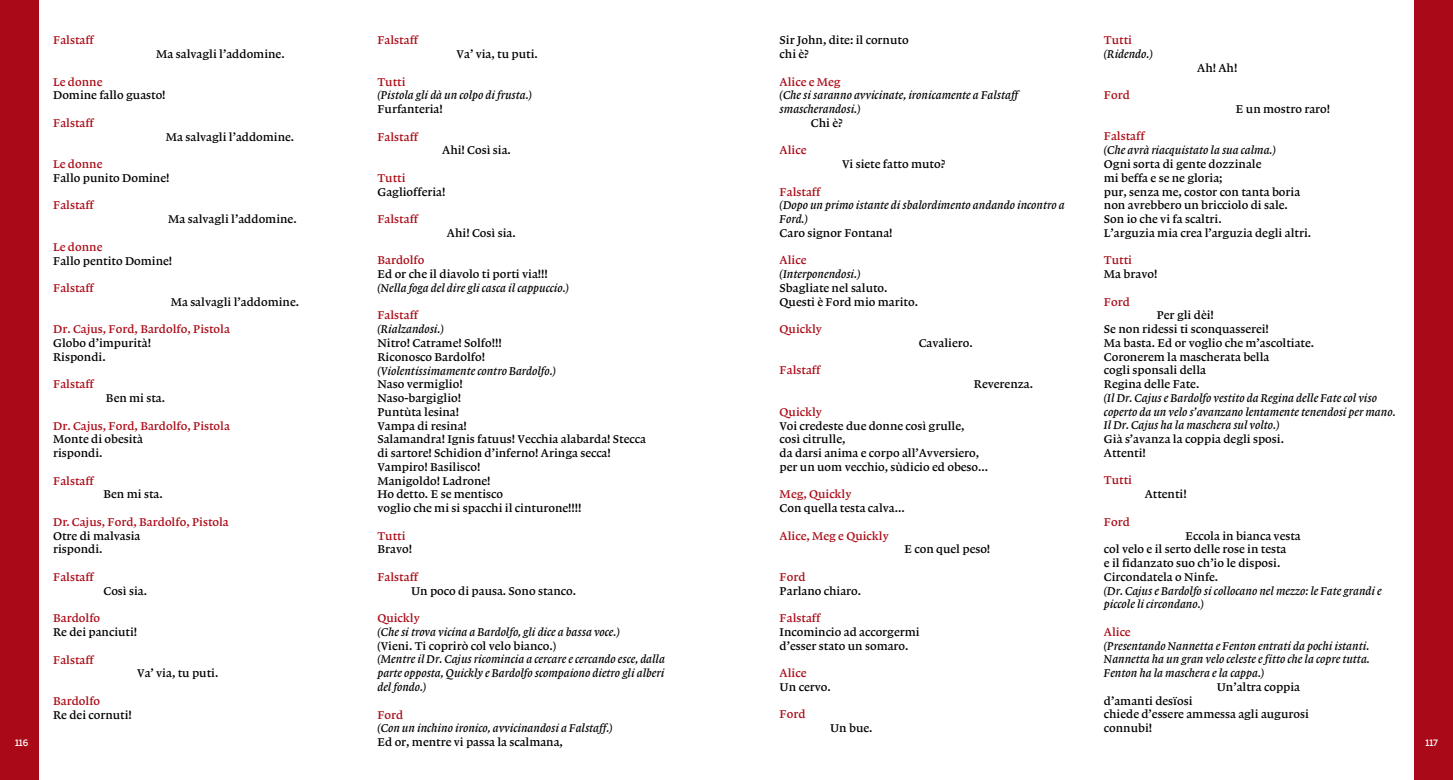
<style>
.page{position:relative;width:1453px;height:780px;background:#fff}
.page>*{position:absolute;margin:0;border:0;box-sizing:border-box;transform-origin:0 0}
.t1{font:11.88px/13.8px "Lexicon No 1 Roman B";color:#000}
.t2{font:11.88px/13.8px "Lexicon No 1 Italic B";color:#000}
.t3{font:11.88px "Lexicon No 1 Roman B";color:#aa0a17}
.t4{font:500 8.75px "Benton Sans";letter-spacing:-.005em;color:#fff}
</style>
<div class="page">
<div style="left:0;top:0;width:39px;height:780px;background:#aa0a17"></div>
<div style="left:1414px;top:0;width:39px;height:780px;background:#aa0a17"></div>
<p class="t3" style="left:1104px;top:34px;width:30px">Tutti</p>
<p class="t2" style="left:1104px;top:47px;width:50px">(Ridendo.)</p>
<p class="t1" style="left:780px;top:33px;width:130px">Sir John, dite: il cornuto chi è?</p>
<p class="t3" style="left:780px;top:75px;width:63px">Alice e Meg</p>
<p class="t2" style="left:780px;top:88px;width:240px">(Che si saranno avvicinate, ironicamente a Falstaff smascherandosi.)</p>
<p class="t1" style="left:811px;top:116px;width:33px">Chi è?</p>
<p class="t3" style="left:780px;top:144px;width:28px">Alice</p>
<p class="t1" style="left:842px;top:157px;width:105px">Vi siete fatto muto?</p>
<p class="t3" style="left:780px;top:185px;width:42px">Falstaff</p>
<p class="t2" style="left:780px;top:198px;width:287px">(Dopo un primo istante di sbalordimento andando incontro a<br>Ford.)</p>
<p class="t1" style="left:780px;top:226px;width:114px">Caro signor Fontana!</p>
<p class="t3" style="left:780px;top:254px;width:28px">Alice</p>
<p class="t2" style="left:780px;top:267px;width:82px">(Interponendosi.)</p>
<p class="t1" style="left:780px;top:281px;width:140px">Sbagliate nel saluto.<br>Questi è Ford mio marito.</p>
<p class="t3" style="left:780px;top:322px;width:44px">Quickly</p>
<p class="t1" style="left:919px;top:336px;width:55px">Cavaliero.</p>
<p class="t3" style="left:780px;top:364px;width:42px">Falstaff</p>
<p class="t1" style="left:974px;top:377px;width:61px">Reverenza.</p>
<p class="t3" style="left:780px;top:405px;width:44px">Quickly</p>
<p class="t1" style="left:780px;top:418px;width:210px">Voi credeste due donne così grulle,<br>così citrulle,<br>da darsi anima e corpo all’Avversiero, per un uom vecchio, sùdicio ed obeso...</p>
<p class="t3" style="left:780px;top:487px;width:73px">Meg, Quickly</p>
<p class="t1" style="left:780px;top:501px;width:127px">Con quella testa calva...</p>
<p class="t3" style="left:780px;top:529px;width:111px">Alice, Meg e Quickly</p>
<p class="t1" style="left:904px;top:542px;width:87px">E con quel peso!</p>
<p class="t3" style="left:780px;top:570px;width:27px">Ford</p>
<p class="t1" style="left:780px;top:583px;width:83px">Parlano chiaro.</p>
<p class="t3" style="left:780px;top:611px;width:42px">Falstaff</p>
<p class="t1" style="left:780px;top:625px;width:141px">Incomincio ad accorgermi d’esser stato un somaro.</p>
<p class="t3" style="left:780px;top:666px;width:28px">Alice</p>
<p class="t1" style="left:780px;top:680px;width:53px">Un cervo.</p>
<p class="t3" style="left:780px;top:707px;width:27px">Ford</p>
<p class="t1" style="left:830px;top:721px;width:44px">Un bue.</p>
<p class="t3" style="left:377px;top:34px;width:42px">Falstaff</p>
<p class="t3" style="left:53px;top:34px;width:42px">Falstaff</p>
<p class="t1" style="left:457px;top:47px;width:83px">Va’ via, tu puti.</p>
<p class="t1" style="left:156px;top:47px;width:130px">Ma salvagli l’addomine.</p>
<p class="t1" style="left:1197px;top:61px;width:42px">Ah! Ah!</p>
<p class="t3" style="left:377px;top:75px;width:30px">Tutti</p>
<p class="t2" style="left:377px;top:88px;width:156px">(Pistola gli dà un colpo di frusta.)</p>
<p class="t1" style="left:377px;top:102px;width:67px">Furfanteria!</p>
<p class="t3" style="left:377px;top:130px;width:42px">Falstaff</p>
<p class="t1" style="left:442px;top:143px;width:70px">Ahi! Così sia.</p>
<p class="t3" style="left:377px;top:171px;width:30px">Tutti</p>
<p class="t1" style="left:377px;top:185px;width:70px">Gagliofferia!</p>
<p class="t3" style="left:377px;top:212px;width:42px">Falstaff</p>
<p class="t1" style="left:447px;top:226px;width:70px">Ahi! Così sia.</p>
<p class="t3" style="left:377px;top:254px;width:49px">Bardolfo</p>
<p class="t1" style="left:377px;top:267px;width:172px">Ed or che il diavolo ti porti via!!!</p>
<p class="t2" style="left:377px;top:281px;width:193px">(Nella foga del dire gli casca il cappuccio.)</p>
<p class="t3" style="left:377px;top:309px;width:42px">Falstaff</p>
<p class="t2" style="left:377px;top:322px;width:68px">(Rialzandosi.)</p>
<p class="t1" style="left:377px;top:336px;width:126px">Nitro! Catrame! Solfo!!!<br>Riconosco Bardolfo!</p>
<p class="t2" style="left:377px;top:363px;width:180px">(Violentissimamente contro Bardolfo.)</p>
<p class="t1" style="left:377px;top:377px;width:270px">Naso vermiglio!<br>Naso-bargiglio!<br>Puntùta lesina!<br>Vampa di resina!<br>Salamandra! Ignis fatuus! Vecchia alabarda! Stecca di sartore! Schidion d’inferno! Aringa secca!<br>Vampiro! Basilisco!<br>Manigoldo! Ladrone!<br>Ho detto. E se mentisco<br>voglio che mi si spacchi il cinturone!!!!</p>
<p class="t3" style="left:377px;top:529px;width:30px">Tutti</p>
<p class="t1" style="left:377px;top:542px;width:36px">Bravo!</p>
<p class="t3" style="left:377px;top:570px;width:42px">Falstaff</p>
<p class="t1" style="left:411px;top:584px;width:166px">Un poco di pausa. Sono stanco.</p>
<p class="t3" style="left:377px;top:611px;width:44px">Quickly</p>
<p class="t2" style="left:377px;top:625px;width:244px">(Che si trova vicina a Bardolfo, gli dice a bassa voce.)</p>
<p class="t1" style="left:377px;top:639px;width:180px">(Vieni. Ti coprirò col velo bianco.)</p>
<p class="t2" style="left:377px;top:652px;width:289px;text-align:justify">(Mentre il Dr. Cajus ricomincia a cercare e cercando esce, dalla parte opposta, Quickly e Bardolfo scompaiono dietro gli alberi del fondo.)</p>
<p class="t3" style="left:377px;top:707px;width:27px">Ford</p>
<p class="t2" style="left:377px;top:721px;width:237px">(Con un inchino ironico, avvicinandosi a Falstaff.)</p>
<p class="t1" style="left:377px;top:735px;width:187px">Ed or, mentre vi passa la scalmana,</p>
<p class="t3" style="left:53px;top:75px;width:51px">Le donne</p>
<p class="t1" style="left:53px;top:89px;width:114px">Domine fallo guasto!</p>
<p class="t3" style="left:53px;top:116px;width:42px">Falstaff</p>
<p class="t3" style="left:1104px;top:89px;width:27px">Ford</p>
<p class="t1" style="left:1236px;top:102px;width:96px">E un mostro raro!</p>
<p class="t3" style="left:1104px;top:130px;width:42px">Falstaff</p>
<p class="t2" style="left:1104px;top:143px;width:173px">(Che avrà riacquistato la sua calma.)</p>
<p class="t1" style="left:1104px;top:157px;width:209px">Ogni sorta di gente dozzinale<br>mi beffa e se ne gloria;<br>pur, senza me, costor con tanta boria non avrebbero un bricciolo di sale.<br>Son io che vi fa scaltri.<br>L’arguzia mia crea l’arguzia degli altri.</p>
<p class="t3" style="left:1104px;top:254px;width:30px">Tutti</p>
<p class="t1" style="left:1104px;top:267px;width:55px">Ma bravo!</p>
<p class="t3" style="left:1104px;top:295px;width:27px">Ford</p>
<p class="t1" style="left:1104px;top:308px;width:212px;text-indent:53px">Per gli dèi!<br>Se non ridessi ti sconquasserei!<br>Ma basta. Ed or voglio che m’ascoltiate.<br>Coronerem la mascherata bella<br>cogli sponsali della<br>Regina delle Fate.</p>
<p class="t2" style="left:1104px;top:391px;width:293px">(Il Dr. Cajus e Bardolfo vestito da Regina delle Fate col viso coperto da un velo s’avanzano lentamente tenendosi per mano.<br>Il Dr. Cajus ha la maschera sul volto.)</p>
<p class="t1" style="left:1104px;top:432px;width:182px">Già s’avanza la coppia degli sposi.<br>Attenti!</p>
<p class="t3" style="left:1104px;top:474px;width:30px">Tutti</p>
<p class="t1" style="left:1145px;top:487px;width:43px">Attenti!</p>
<p class="t3" style="left:1104px;top:515px;width:27px">Ford</p>
<p class="t1" style="left:1104px;top:528px;width:198px;text-indent:82px">Eccola in bianca vesta col velo e il serto delle rose in testa<br>e il fidanzato suo ch’io le disposi.<br>Circondatela o Ninfe.</p>
<p class="t2" style="left:1104px;top:583px;width:279px">(Dr. Cajus e Bardolfo si collocano nel mezzo: le Fate grandi e piccole li circondano.)</p>
<p class="t3" style="left:1104px;top:625px;width:28px">Alice</p>
<p class="t2" style="left:1104px;top:638px;width:267px;text-align:justify">(Presentando Nannetta e Fenton entrati da pochi istanti.<br>Nannetta ha un gran velo celeste e fitto che la copre tutta.<br>Fenton ha la maschera e la cappa.)</p>
<p class="t1" style="left:1216px;top:680px;width:85px">Un’altra coppia</p>
<p class="t1" style="left:1104px;top:693px;width:206px">d’amanti desïosi<br>chiede d’essere ammessa agli augurosi connubi!</p>
<p class="t1" style="left:166px;top:130px;width:130px">Ma salvagli l’addomine.</p>
<p class="t3" style="left:53px;top:157px;width:51px">Le donne</p>
<p class="t1" style="left:53px;top:171px;width:118px">Fallo punito Domine!</p>
<p class="t3" style="left:53px;top:199px;width:42px">Falstaff</p>
<p class="t1" style="left:168px;top:212px;width:130px">Ma salvagli l’addomine.</p>
<p class="t3" style="left:53px;top:240px;width:51px">Le donne</p>
<p class="t1" style="left:53px;top:254px;width:121px">Fallo pentito Domine!</p>
<p class="t3" style="left:53px;top:281px;width:42px">Falstaff</p>
<p class="t1" style="left:171px;top:295px;width:130px">Ma salvagli l’addomine.</p>
<p class="t3" style="left:53px;top:323px;width:178px">Dr. Cajus, Ford, Bardolfo, Pistola</p>
<p class="t1" style="left:53px;top:336px;width:99px">Globo d’impurità!<br>Rispondi.</p>
<p class="t3" style="left:53px;top:378px;width:42px">Falstaff</p>
<p class="t1" style="left:106px;top:391px;width:61px">Ben mi sta.</p>
<p class="t3" style="left:53px;top:419px;width:178px">Dr. Cajus, Ford, Bardolfo, Pistola</p>
<p class="t1" style="left:53px;top:432px;width:91px">Monte di obesità rispondi.</p>
<p class="t3" style="left:53px;top:474px;width:42px">Falstaff</p>
<p class="t1" style="left:104px;top:487px;width:61px">Ben mi sta.</p>
<p class="t3" style="left:53px;top:515px;width:177px">Dr. Cajus, Ford, Bardolfo, Pistola</p>
<p class="t1" style="left:53px;top:529px;width:89px">Otre di malvasia rispondi.</p>
<p class="t3" style="left:53px;top:570px;width:42px">Falstaff</p>
<p class="t1" style="left:104px;top:584px;width:45px">Così sia.</p>
<p class="t3" style="left:53px;top:611px;width:49px">Bardolfo</p>
<p class="t1" style="left:53px;top:625px;width:86px">Re dei panciuti!</p>
<p class="t3" style="left:53px;top:653px;width:42px">Falstaff</p>
<p class="t1" style="left:137px;top:666px;width:83px">Va’ via, tu puti.</p>
<p class="t3" style="left:53px;top:694px;width:49px">Bardolfo</p>
<p class="t1" style="left:53px;top:707px;width:80px">Re dei cornuti!</p>
<p class="t4" style="left:15px;top:737px;width:15px">116</p>
<p class="t4" style="left:1425px;top:737px;width:14px">117</p>
</div>
